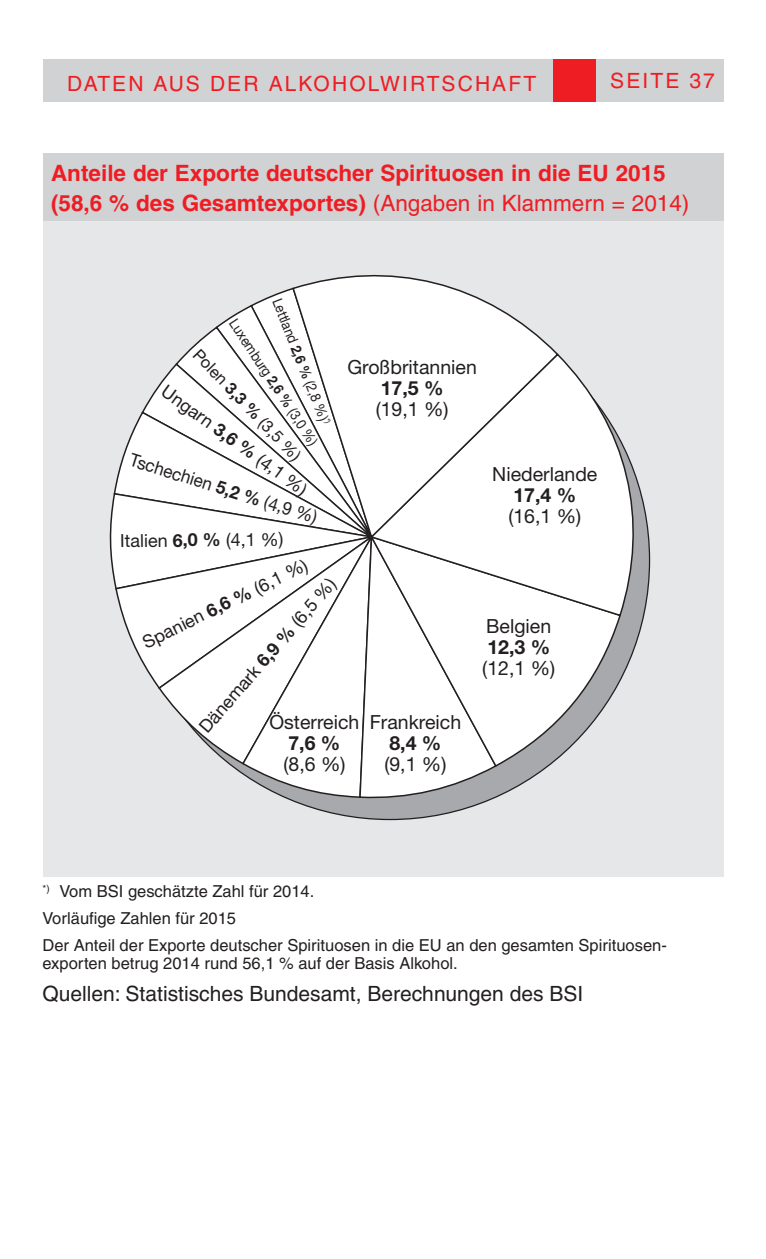
<style>
.page{position:relative;width:766px;height:1259px;background:#fff}
.page>*{position:absolute;margin:0;border:0;box-sizing:border-box;transform-origin:0 0}
.t1{font:700 22.5px/30px "Helvetica LT";color:#ee1d23}
.t2{font:21px "Helvetica LT";color:#231f20}
.t3{font:21px "Helvetica LT";letter-spacing:.1em;color:#ee1d23}
.t4{font:19.5px "Helvetica Neue LT";color:#231f20}
.t5{font:700 19.5px "Helvetica Neue LT";color:#231f20}
.t6{font:18px "Helvetica Neue LT";color:#231f20}
.t7{font:18px "Helvetica Neue LT";color:#231f20;scale:.95 1}
.t8{font:16.5px/26.4px "Helvetica LT";color:#231f20}
.t9{font:16.5px "Helvetica Neue LT";color:#231f20}
.t10{font:14.1px "Helvetica Neue LT";color:#231f20;scale:.91 1}
.s1{font-weight:400}
.s2{font-weight:700}
</style>
<div class="page">
<div style="left:43px;top:60px;width:680px;height:42px;background:#d1d2d4"></div>
<div style="left:553px;top:60px;width:42px;height:42px;background:#ee1d23"></div>
<div style="left:43px;top:153px;width:680px;height:68px;background:#d1d2d4"></div>
<div style="left:43px;top:221px;width:680px;height:655px;background:#e6e7e9"></div>
<svg style="left:110px;top:288px;width:387px;height:511px"></svg>
<svg style="left:369px;top:617px;width:252px;height:151px;background:#f0f0f1"></svg>
<svg style="left:369px;top:355px;width:281px;height:262px"></svg>
<svg style="left:291px;top:275px;width:268px;height:264px;background:#f6f6f6"></svg>
<p class="t3" style="left:67px;top:71px;width:470px">DATEN AUS DER ALKOHOLWIRTSCHAFT</p>
<p class="t3" style="left:610px;top:68px;width:106px">SEITE 37</p>
<h1 class="t1" style="left:51px;top:158px;width:639px">Anteile der Exporte deutscher Spirituosen in die EU 2015 (58,6 % des Gesamtexportes) <span class="s1">(Angaben in Klammern = 2014)</span></h1>
<p class="t10" style="left:285px;top:296px;width:149px;rotate:69deg">Lettland <span class="s2">2,6 %</span> (2,8 %)<sup>*)</sup></p>
<p class="t10" style="left:240px;top:315px;width:164px;rotate:57deg">Luxemburg <span class="s2">2,6 %</span> (3,0 %)</p>
<p class="t9" style="left:203px;top:345px;width:149px;rotate:46deg">Polen <span class="s2">3,3 %</span> (3,5 %)</p>
<p class="t6" style="left:170px;top:380px;width:176px;rotate:36deg">Ungarn <span class="s2">3,6 %</span> (4,1 %)</p>
<p class="t7" style="left:133px;top:449px;width:207px;rotate:17deg">Tschechien <span class="s2">5,2 %</span> (4,9 %)</p>
<p class="t6" style="left:120px;top:530px;width:164px;rotate:-1deg">Italien <span class="s2">6,0 %</span> (4,1 %)</p>
<p class="t4" style="left:347px;top:355px;width:131px">Großbritannien</p>
<p class="t5" style="left:380px;top:376px;width:64px">17,5 %</p>
<p class="t4" style="left:375px;top:397px;width:74px">(19,1 %)</p>
<p class="t4" style="left:492px;top:462px;width:107px">Niederlande</p>
<p class="t5" style="left:513px;top:483px;width:64px">17,4 %</p>
<p class="t4" style="left:508px;top:504px;width:74px">(16,1 %)</p>
<p class="t6" style="left:139px;top:633px;width:182px;rotate:-26deg">Spanien <span class="s2">6,6 %</span> (6,1 %)</p>
<p class="t6" style="left:194px;top:723px;width:199px;rotate:-49deg">Dänemark <span class="s2">6,9 %</span> (6,5 %)</p>
<p class="t4" style="left:269px;top:710px;width:92px">Österreich</p>
<p class="t5" style="left:288px;top:731px;width:54px">7,6 %</p>
<p class="t4" style="left:283px;top:752px;width:64px">(8,6 %)</p>
<p class="t4" style="left:369px;top:710px;width:93px">Frankreich</p>
<p class="t5" style="left:389px;top:731px;width:54px">8,4 %</p>
<p class="t4" style="left:384px;top:752px;width:64px">(9,1 %)</p>
<p class="t4" style="left:486px;top:615px;width:66px">Belgien</p>
<p class="t5" style="left:487px;top:635px;width:64px">12,3 %</p>
<p class="t4" style="left:482px;top:657px;width:74px">(12,1 %)</p>
<p class="t8" style="left:43px;top:878px;width:625px"><sup>*)</sup> Vom BSI geschätzte Zahl für 2014.<br>Vorläufige Zahlen für 2015<br>Der Anteil der Exporte deutscher Spirituosen in die EU an den gesamten Spirituosen-</p>
<p class="t8" style="left:43px;top:949px;width:416px">exporten betrug 2014 rund 56,1 % auf der Basis Alkohol.</p>
<p class="t2" style="left:43px;top:981px;width:542px">Quellen: Statistisches Bundesamt, Berechnungen des BSI</p>
</div>
